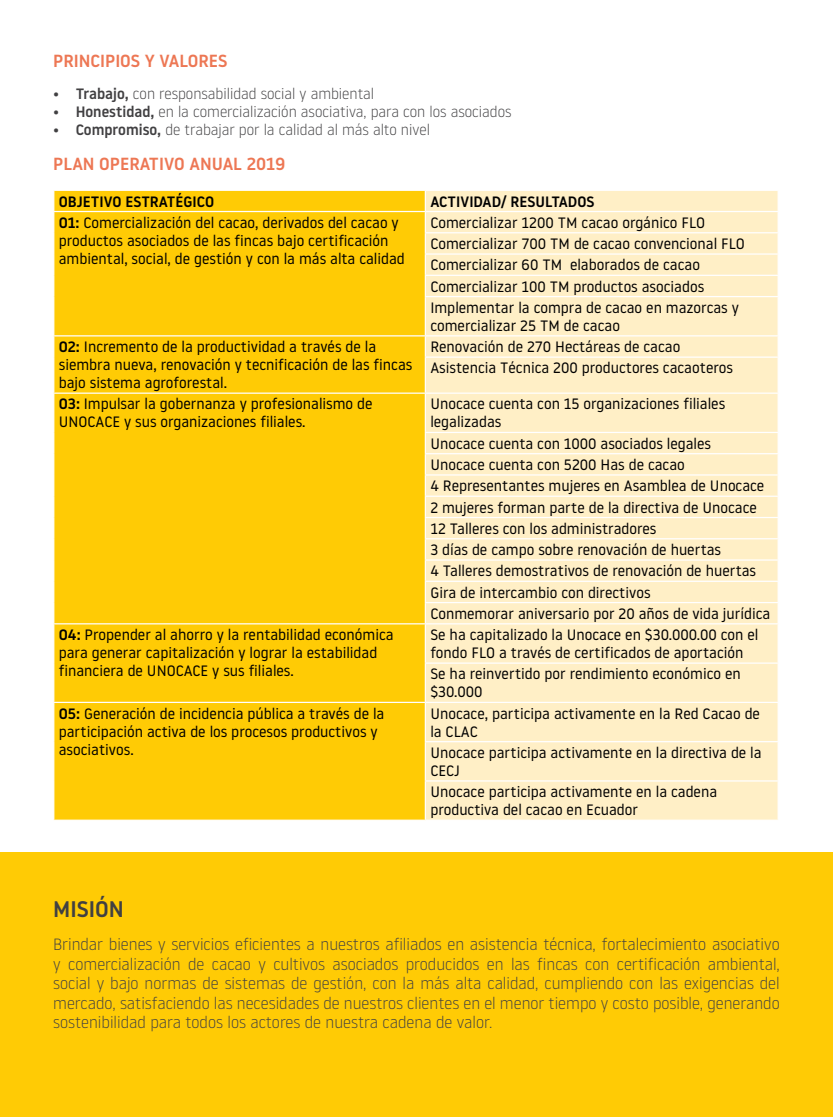
<style>
.page{position:relative;width:833px;height:1117px;background:#fff}
.page>*{position:absolute;margin:0;border:0;box-sizing:border-box;transform-origin:0 0}
.t1{font:500 22.5px "Noway";color:#414042}
.t2{font:500 17.5px "Noway";color:#ed7754}
.t3{font:300 16.25px/19.5px "Noway";color:#414042;text-align:justify}
.t4{font:15px/18px "Noway";color:#000}
.t5{font:300 15px "Noway";color:#414042}
.t6{font:500 15px "Noway";color:#000}
.s1{font-weight:500}
</style>
<div class="page">
<div style="left:0;top:852px;width:833px;height:264px;background:#ffcb05"></div>
<div style="left:54px;top:191px;width:371px;height:628px;background:#ffcb05"></div>
<div style="left:426px;top:191px;width:351px;height:628px;background:#ffefc6"></div>
<hr style="left:425px;top:232px;width:354px;height:1px;background:#fff">
<hr style="left:425px;top:253px;width:354px;height:1px;background:#fff">
<hr style="left:425px;top:274px;width:354px;height:2px;background:#fff">
<hr style="left:425px;top:296px;width:354px;height:1px;background:#fff">
<hr style="left:53px;top:335px;width:372px;height:1px;background:#fff">
<hr style="left:425px;top:335px;width:354px;height:1px;background:#fff">
<hr style="left:425px;top:356px;width:354px;height:1px;background:#fff">
<hr style="left:53px;top:392px;width:372px;height:1px;background:#fff">
<hr style="left:425px;top:392px;width:354px;height:1px;background:#fff">
<hr style="left:425px;top:431px;width:354px;height:2px;background:#fff">
<hr style="left:425px;top:453px;width:354px;height:1px;background:#fff">
<hr style="left:425px;top:474px;width:354px;height:1px;background:#fff">
<hr style="left:425px;top:495px;width:354px;height:1px;background:#fff">
<hr style="left:425px;top:516px;width:354px;height:2px;background:#fff">
<hr style="left:425px;top:538px;width:354px;height:1px;background:#fff">
<hr style="left:425px;top:559px;width:354px;height:1px;background:#fff">
<hr style="left:425px;top:580px;width:354px;height:1px;background:#fff">
<hr style="left:425px;top:601px;width:354px;height:2px;background:#fff">
<hr style="left:53px;top:623px;width:372px;height:1px;background:#fff">
<hr style="left:425px;top:623px;width:354px;height:1px;background:#fff">
<hr style="left:425px;top:662px;width:354px;height:1px;background:#fff">
<hr style="left:53px;top:701px;width:372px;height:1px;background:#fff">
<hr style="left:425px;top:701px;width:354px;height:1px;background:#fff">
<hr style="left:425px;top:740px;width:354px;height:2px;background:#fff">
<hr style="left:425px;top:780px;width:354px;height:1px;background:#fff">
<hr style="left:53px;top:211px;width:372px;height:1px;background:#fff">
<hr style="left:425px;top:211px;width:354px;height:1px;background:#fff">
<p class="t2" style="left:53px;top:48px;width:176px">PRINCIPIOS Y VALORES</p>
<p class="t5" style="left:53px;top:83px;width:322px"><span class="s1">• Trabajo,</span> con responsabilidad social y ambiental</p>
<p class="t5" style="left:53px;top:101px;width:460px"><span class="s1">• Honestidad,</span> en la comercialización asociativa, para con los asociados</p>
<p class="t5" style="left:53px;top:119px;width:378px"><span class="s1">• Compromiso,</span> de trabajar por la calidad al más alto nivel</p>
<p class="t2" style="left:53px;top:152px;width:234px">PLAN OPERATIVO ANUAL 2019</p>
<p class="t6" style="left:59px;top:191px;width:157px">OBJETIVO ESTRATÉGICO</p>
<p class="t6" style="left:430px;top:191px;width:166px">ACTIVIDAD/ RESULTADOS</p>
<p class="t4" style="left:59px;top:213px;width:347px"><span class="s1">O1:</span> Comercialización del cacao, derivados del cacao y productos asociados de las fincas bajo certificación ambiental, social, de gestión y con la más alta calidad</p>
<p class="t4" style="left:430px;top:211px;width:316px;line-height:21.2px">Comercializar 1200 TM cacao orgánico FLO Comercializar 700 TM de cacao convencional FLO Comercializar 60 TM elaborados de cacao Comercializar 100 TM productos asociados Implementar la compra de cacao en mazorcas y</p>
<p class="t4" style="left:430px;top:316px;width:191px">comercializar 25 TM de cacao</p>
<p class="t4" style="left:59px;top:337px;width:355px"><span class="s1">O2:</span> Incremento de la productividad a través de la siembra nueva, renovación y tecnificación de las fincas bajo sistema agroforestal.</p>
<p class="t4" style="left:430px;top:335px;width:304px;line-height:21.2px">Renovación de 270 Hectáreas de cacao<br>Asistencia Técnica 200 productores cacaoteros</p>
<p class="t4" style="left:59px;top:394px;width:315px"><span class="s1">O3:</span> Impulsar la gobernanza y profesionalismo de<br>UNOCACE y sus organizaciones filiales.</p>
<p class="t4" style="left:430px;top:394px;width:296px">Unocace cuenta con 15 organizaciones filiales legalizadas</p>
<p class="t4" style="left:430px;top:432px;width:341px;line-height:21.2px">Unocace cuenta con 1000 asociados legales<br>Unocace cuenta con 5200 Has de cacao<br>4 Representantes mujeres en Asamblea de Unocace 2 mujeres forman parte de la directiva de Unocace 12 Talleres con los administradores<br>3 días de campo sobre renovación de huertas<br>4 Talleres demostrativos de renovación de huertas Gira de intercambio con directivos<br>Conmemorar aniversario por 20 años de vida jurídica</p>
<p class="t4" style="left:59px;top:625px;width:336px"><span class="s1">O4:</span> Propender al ahorro y la rentabilidad económica para generar capitalización y lograr la estabilidad financiera de UNOCACE y sus filiales.</p>
<p class="t4" style="left:430px;top:625px;width:330px">Se ha capitalizado la Unocace en $30.000.00 con el fondo FLO a través de certificados de aportación</p>
<p class="t4" style="left:430px;top:664px;width:312px">Se ha reinvertido por rendimiento económico en $30.000</p>
<p class="t4" style="left:59px;top:703px;width:327px"><span class="s1">O5:</span> Generación de incidencia pública a través de la participación activa de los procesos productivos y asociativos.</p>
<p class="t4" style="left:430px;top:703px;width:331px">Unocace, participa activamente en la Red Cacao de la CLAC</p>
<p class="t4" style="left:430px;top:743px;width:333px">Unocace participa activamente en la directiva de la<br>CECJ</p>
<p class="t4" style="left:430px;top:782px;width:288px">Unocace participa activamente en la cadena productiva del cacao en Ecuador</p>
<h1 class="t1" style="left:53px;top:893px;width:72px">MISIÓN</h1>
<p class="t3" style="left:53px;top:933px;width:728px">Brindar bienes y servicios eficientes a nuestros afiliados en asistencia técnica, fortalecimiento asociativo y comercialización de cacao y cultivos asociados producidos en las fincas con certificación ambiental, social y bajo normas de sistemas de gestión, con la más alta calidad, cumpliendo con las exigencias del mercado, satisfaciendo las necesidades de nuestros clientes en el menor tiempo y costo posible, generando sostenibilidad para todos los actores de nuestra cadena de valor.</p>
</div>
